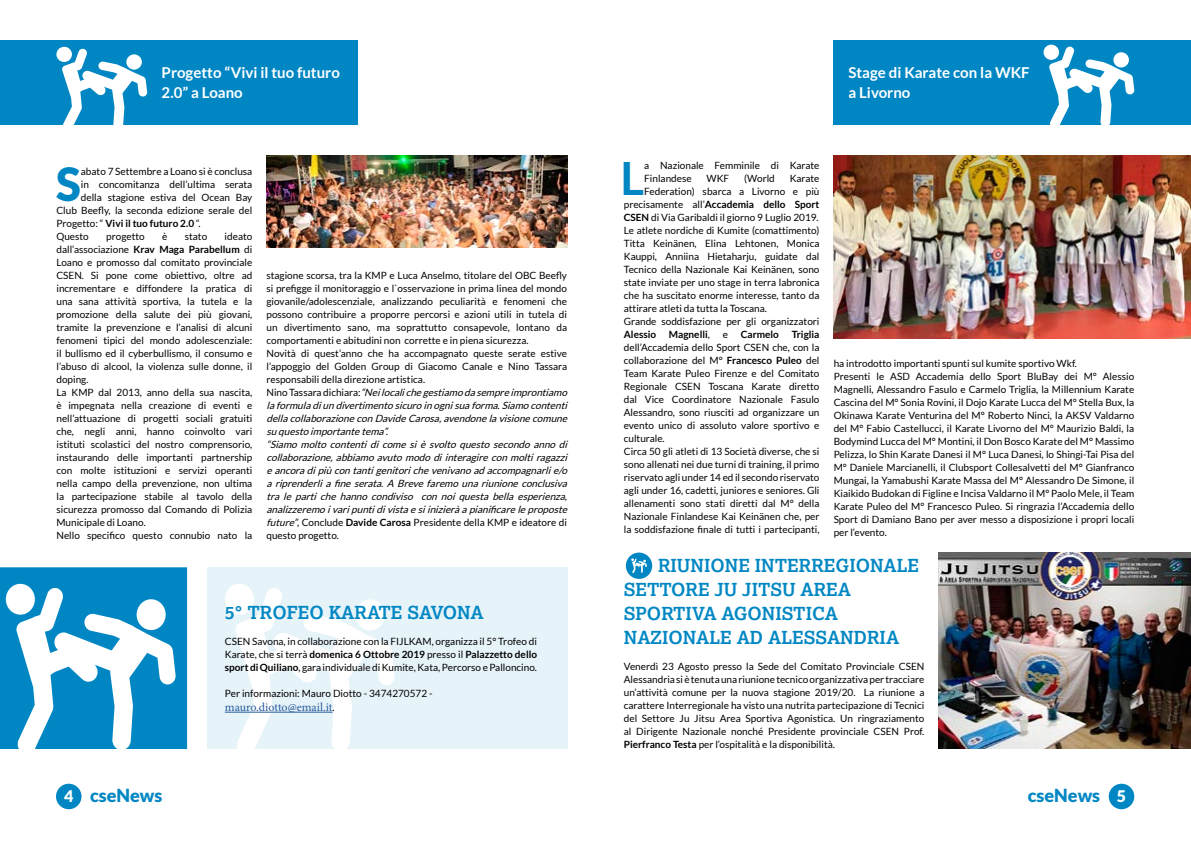
<style>
.page{position:relative;width:1191px;height:842px;background:#fff}
.page>*{position:absolute;margin:0;border:0;box-sizing:border-box;transform-origin:0 0}
.t1{font:700 46px "Lato";color:#0087c3}
.t2{font:900 45.7px "Lato";color:#0087c3}
.t3{font:700 18px/24px "Lexia Da Ma";color:#0087c3}
.t4{font:900 18px "Lato";color:#0087c3}
.t5{font:700 15px/20px "Lato";color:#fff}
.t6{font:12px "Minion Pro";letter-spacing:-.005em;color:#275b9b}
.t7{font:10px/13px "Lato";color:#000}
.t8{font:700 10px "Lato";color:#000}
.s1{font-weight:400}
.s2{font-weight:700}
.s3{font-style:italic}
.s4{font-family:"Lato";font-size:10px;color:#000}
.s5{font-size:16px;color:#fff}
</style>
<div class="page">
<div style="left:0;top:40px;width:357px;height:85px;background:#0087c3"></div>
<div style="left:56px;top:47px;width:16px;height:15px;background:#fff;border-radius:50%"></div>
<svg style="left:62px;top:48px;width:85px;height:77px"></svg>
<img style="left:266px;top:156px;width:301px;height:92px">
<svg style="left:0;top:567px;width:187px;height:182px"></svg>
<div style="left:207px;top:567px;width:360px;height:182px;background:#e6f3f9"></div>
<div style="left:225px;top:584px;width:29px;height:31px;background:#fff;border-radius:50%"></div>
<svg style="left:235px;top:588px;width:160px;height:161px"></svg>
<hr style="left:225px;top:712px;width:107px;height:1px;background:#275b9b">
<div style="left:833px;top:40px;width:358px;height:85px;background:#0087c3"></div>
<svg style="left:1043px;top:45px;width:16px;height:15px"></svg>
<svg style="left:1048px;top:46px;width:86px;height:79px"></svg>
<div style="left:625px;top:552px;width:28px;height:28px;background:#0087c3;border-radius:50%"></div>
<div style="left:624px;top:551px;width:30px;height:30px;border:2px solid #fff;border-radius:50%"></div>
<svg style="left:631px;top:558px;width:16px;height:15px"></svg>
<img style="left:938px;top:552px;width:253px;height:196px">
<img style="left:833px;top:156px;width:358px;height:183px">
<div style="left:56px;top:784px;width:25px;height:25px;background:#0087c3;border-radius:50%"></div>
<div style="left:1108px;top:784px;width:26px;height:25px;background:#0087c3;border-radius:50%"></div>
<h3 class="t5" style="left:162px;top:63px;width:180px">Progetto “Vivi il tuo futuro<br>2.0” a Loano</h3>
<h2 class="t2" style="left:56px;top:157px;width:26px">S</h2>
<p class="t7" style="left:81px;top:164px;width:173px">abato 7 Settembre a Loano si è conclusa</p>
<p class="t7" style="left:81px;top:177px;width:173px">in concomitanza dell’ultima serata</p>
<p class="t7" style="left:81px;top:190px;width:173px">della stagione estiva del Ocean Bay</p>
<p class="t7" style="left:56px;top:203px;width:197px">Club Beefly, la seconda edizione serale del</p>
<p class="t8" style="left:56px;top:217px;width:146px"><span class="s1">Progetto: “</span> Vivi il tuo futuro 2.0 <span class="s1">“.</span></p>
<p class="t7" style="left:56px;top:229px;width:34px">Questo</p>
<p class="t7" style="left:106px;top:229px;width:40px">progetto</p>
<p class="t7" style="left:162px;top:229px;width:7px">è</p>
<p class="t7" style="left:185px;top:229px;width:24px">stato</p>
<p class="t7" style="left:56px;top:229px;width:197px;text-indent:168px">ideato dall’associazione <span class="s2">Krav Maga Parabellum</span> di Loano e promosso dal comitato provinciale CSEN. Si pone come obiettivo, oltre ad incrementare e diffondere la pratica di una sana attività sportiva, la tutela e la promozione della salute dei più giovani, tramite la prevenzione e l’analisi di alcuni fenomeni tipici del mondo adolescenziale: il bullismo ed il cyberbullismo, il consumo e l’abuso di alcool, la violenza sulle donne, il doping.<br>La KMP dal 2013, anno della sua nascita, è impegnata nella creazione di eventi e nell’attuazione di progetti sociali gratuiti che, negli anni, hanno coinvolto vari istituti scolastici del nostro comprensorio, instaurando delle importanti partnership con molte istituzioni e servizi operanti nella campo della prevenzione, non ultima la partecipazione stabile al tavolo della sicurezza promosso dal Comando di Polizia Municipale di Loano.<br>Nello specifico questo connubio nato la</p>
<p class="t7" style="left:266px;top:268px;width:305px">stagione scorsa, tra la KMP e Luca Anselmo, titolare del OBC Beefly si prefigge il monitoraggio e l`osservazione in prima linea del mondo giovanile/adolescenziale, analizzando peculiarità e fenomeni che possono contribuire a proporre percorsi e azioni utili in tutela di un divertimento sano, ma soprattutto consapevole, lontano da comportamenti e abitudini non corrette e in piena sicurezza.<br>Novità di quest’anno che ha accompagnato queste serate estive l’appoggio del Golden Group di Giacomo Canale e Nino Tassara responsabili della direzione artistica.<br>N i n o Ta s s a r a d i c h i a r a : <span class="s3">“Neilocalichegestiamo dasempreimprontiamo laformuladiun divertimento sicuro in ognisuaforma.Siamo contenti dellacollaborazionecon DavideCarosa,avendonelavisionecomune su questo importantetema”.<br>“Siamo molto contenti di come si è svolto questo secondo anno di collaborazione,abbiamo avuto modo diinteragirecon moltiragazzi eancoradipiù con tantigenitorichevenivano ad accompagnarlie/o ariprenderliafineserata.A Brevefaremo unariunioneconclusiva tra le parti che hanno condiviso con noi questa bella esperienza, analizzeremo ivaripuntidivistaesiinizieràapianificareleproposte future”</span>, Conclude <span class="s2">Davide Carosa</span> Presidente della KMP e ideatore di questo progetto.</p>
<h3 class="t3" style="left:225px;top:600px;width:260px">5° TROFEO KARATE SAVONA</h3>
<p class="t7" style="left:225px;top:634px;width:314px;text-align:justify">CSEN Savona, in collaborazione con la FIJLKAM, organizza il 5° Trofeo di Karate, che si terrà <span class="s2">domenica 6 Ottobre 2019</span> presso il <span class="s2">Palazzetto dello sport di Quiliano</span>, gara individuale di Kumite, Kata, Percorso e Palloncino.</p>
<p class="t7" style="left:225px;top:686px;width:209px">Per informazioni: Mauro Diotto - 3474270572 -</p>
<p class="t6" style="left:225px;top:699px;width:111px">mauro.diotto@email.it<span class="s4">.</span></p>
<h3 class="t5" style="left:848px;top:63px;width:183px">Stage di Karate con la WKF a Livorno</h3>
<h1 class="t1" style="left:620px;top:152px;width:25px">L</h1>
<p class="t7" style="left:644px;top:159px;width:177px">a Nazionale Femminile di Karate<br>Finlandese</p>
<p class="t7" style="left:706px;top:172px;width:24px">WKF</p>
<p class="t7" style="left:744px;top:172px;width:32px">(World</p>
<p class="t7" style="left:789px;top:172px;width:31px">Karate</p>
<p class="t7" style="left:644px;top:185px;width:177px">Federation) sbarca a Livorno e più</p>
<p class="t8" style="left:624px;top:199px;width:197px"><span class="s1">precisamente all’</span>Accademia dello Sport</p>
<p class="t7" style="left:624px;top:211px;width:196px"><span class="s2">CSEN</span> di Via Garibaldi il giorno 9 Luglio 2019.</p>
<p class="t7" style="left:624px;top:224px;width:197px">Le atlete nordiche di Kumite (comattimento)</p>
<p class="t7" style="left:624px;top:237px;width:197px">Titta Keinänen, Elina Lehtonen, Monica</p>
<p class="t7" style="left:624px;top:250px;width:197px">Kauppi, Anniina Hietaharju, guidate dal</p>
<p class="t7" style="left:624px;top:263px;width:197px">Tecnico della Nazionale Kai Keinänen, sono</p>
<p class="t7" style="left:624px;top:276px;width:197px">state inviate per uno stage in terra labronica</p>
<p class="t7" style="left:624px;top:289px;width:197px">che ha suscitato enorme interesse, tanto da</p>
<p class="t7" style="left:624px;top:302px;width:145px">attirare atleti da tutta la Toscana.</p>
<p class="t7" style="left:624px;top:315px;width:197px">Grande soddisfazione per gli organizzatori</p>
<p class="t8" style="left:624px;top:329px;width:34px">Alessio</p>
<p class="t8" style="left:669px;top:329px;width:42px">Magnelli<span class="s1">,</span></p>
<p class="t7" style="left:722px;top:328px;width:7px">e</p>
<p class="t8" style="left:740px;top:329px;width:40px">Carmelo</p>
<p class="t8" style="left:791px;top:329px;width:29px">Triglia</p>
<p class="t7" style="left:624px;top:341px;width:197px">dell’Accademia dello Sport CSEN che, con la collaborazione del M° <span class="s2">Francesco Puleo</span> del Team Karate Puleo Firenze e del Comitato Regionale CSEN Toscana Karate diretto dal Vice Coordinatore Nazionale Fasulo Alessandro, sono riusciti ad organizzare un evento unico di assoluto valore sportivo e culturale.<br>Circa 50 gli atleti di 13 Società diverse, che si sono allenati nei due turni di training, il primo riservato agli under 14 ed il secondo riservato agli under 16, cadetti, juniores e seniores. Gli allenamenti sono stati diretti dal M° della Nazionale Finlandese Kai Keinänen che, per la soddisfazione finale di tutti i partecipanti,</p>
<p class="t7" style="left:833px;top:357px;width:302px">ha introdotto importanti spunti sul kumite sportivo Wkf.<br>Presenti le ASD Accademia dello Sport BluBay dei M° Alessio Magnelli, Alessandro Fasulo e Carmelo Triglia, la Millennium Karate Cascina del M° Sonia Rovini, il Dojo Karate Lucca del M° Stella Bux, la Okinawa Karate Venturina del M° Roberto Ninci, la AKSV Valdarno del M° Fabio Castellucci, il Karate Livorno del M° Maurizio Baldi, la Bodymind Lucca del M° Montini, il Don Bosco Karate del M° Massimo Pelizza, lo Shin Karate Danesi il M° Luca Danesi, lo Shingi-Tai Pisa del M° Daniele Marcianelli, il Clubsport Collesalvetti del M° Gianfranco Mungai, la Yamabushi Karate Massa del M° Alessandro De Simone, il Kiaikido Budokan di Figline e Incisa Valdarno il M° Paolo Mele, il Team Karate Puleo del M° Francesco Puleo. Si ringrazia l’Accademia dello Sport di Damiano Bano per aver messo a disposizione i propri locali per l’evento.</p>
<h3 class="t3" style="left:624px;top:554px;width:297px;text-indent:34px">RIUNIONE INTERREGIONALE<br>SETTORE JU JITSU AREA<br>SPORTIVA AGONISTICA<br>NAZIONALE AD ALESSANDRIA</h3>
<p class="t7" style="left:624px;top:660px;width:302px;text-align:justify">Venerdì 23 Agosto presso la Sede del Comitato Provinciale CSEN Alessandria si è tenuta una riunione tecnico organizzativa per tracciare un’attività comune per la nuova stagione 2019/20. La riunione a carattere Interregionale ha visto una nutrita partecipazione di Tecnici del Settore Ju Jitsu Area Sportiva Agonistica. Un ringraziamento al Dirigente Nazionale nonché Presidente provinciale CSEN Prof.<br><span class="s2">Pierfranco Testa</span> per l’ospitalità e la disponibilità.</p>
<h3 class="t4" style="left:64px;top:785px;width:100px"><span class="s5">4</span> cseNews</h3>
<h3 class="t4" style="left:1027px;top:785px;width:100px">cseNews <span class="s5">5</span></h3>
</div>
